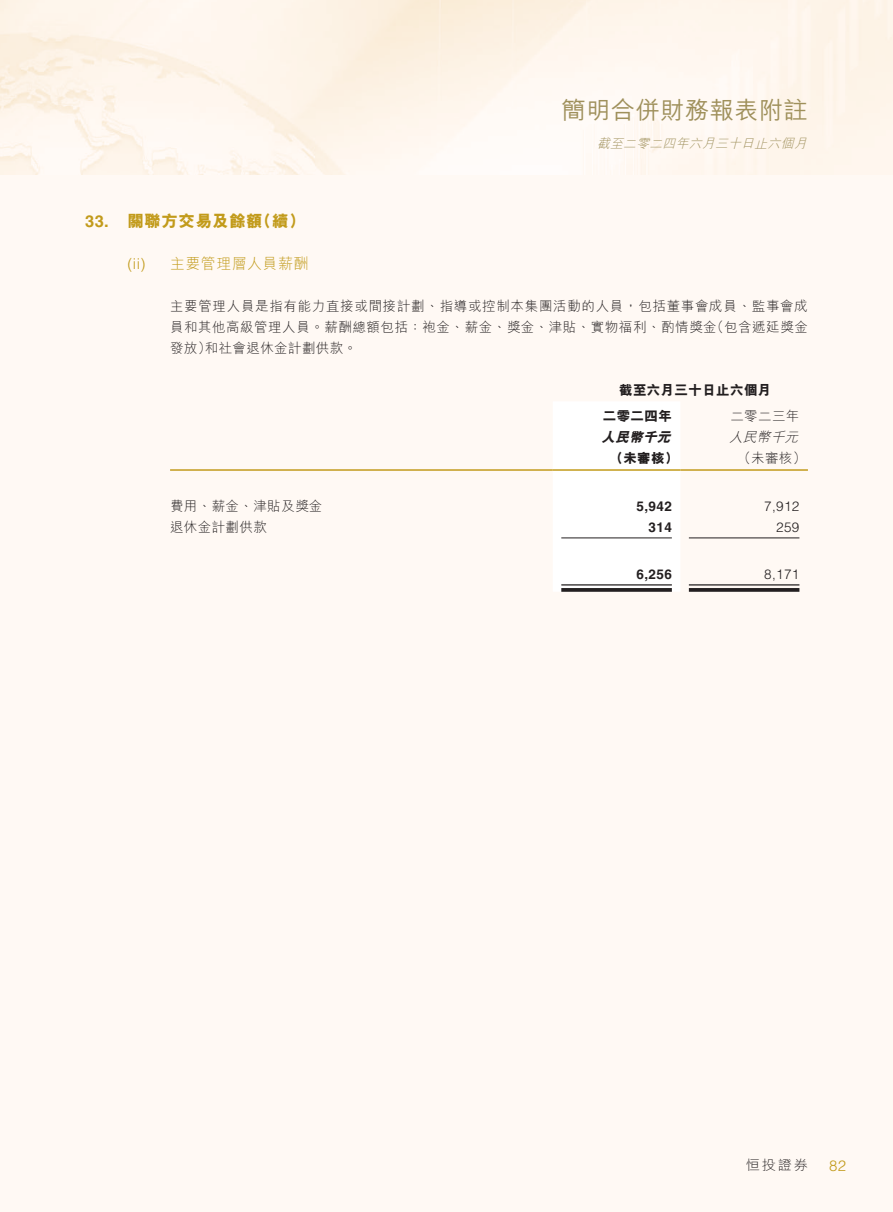
<style>
.page{position:relative;width:893px;height:1212px;background:#fff9f4}
.page>*{position:absolute;margin:0;border:0;box-sizing:border-box;transform-origin:0 0}
.t1{font:500 24px "M Hei HK";letter-spacing:.03em;color:#9f905b}
.t2{font:800 16.5px "M Hei HK";letter-spacing:.03em;color:#c29b1b}
.t3{font:700 16.5px "Helvetica LT Std";color:#c29b1b}
.t4{font:300 15px "M Hei HK";letter-spacing:.03em;color:#c29b1b}
.t5{font:300 15px "Helvetica LT Std";color:#c29b1b}
.t6{font:300 13.5px/21px "M Hei HK";letter-spacing:.04em;color:#231f20;text-align:right}
.t7{font:800 13.5px "M Hei HK";letter-spacing:.03em;color:#231f20}
.t8{font:300 13.5px "Helvetica LT Std";letter-spacing:.03em;color:#231f20}
.t9{font:700 13.5px "Helvetica LT Std";letter-spacing:.03em;color:#231f20}
.t10{font:italic 300 13.5px "M Hei HK";color:#231f20}
.t11{font:italic 800 13.5px "M Hei HK";color:#231f20}
.t12{font:300 13.5px "M Hei HK";letter-spacing:.04em;color:#231f20;scale:1.05 1}
.t13{font:italic 300 12.75px "M Hei HK";color:#9f905b}
</style>
<div class="page">
<div style="left:553px;top:402px;width:127px;height:189px;background:#fff"></div>
<hr style="left:170px;top:469px;width:383px;height:2px;background:#c29b1b">
<hr style="left:553px;top:469px;width:127px;height:2px;background:#c29b1b">
<hr style="left:680px;top:469px;width:128px;height:2px;background:#c29b1b">
<hr style="left:561px;top:537px;width:111px;height:1px;background:#231f20">
<hr style="left:689px;top:537px;width:110px;height:1px;background:#231f20">
<hr style="left:561px;top:584px;width:111px;height:1px;background:#231f20">
<svg style="left:561px;top:588px;width:111px;height:4px"></svg>
<hr style="left:689px;top:584px;width:110px;height:1px;background:#231f20">
<svg style="left:689px;top:588px;width:110px;height:4px"></svg>
<h1 class="t1" style="left:562px;top:93px;width:248px">簡明合併財務報表附註</h1>
<p class="t13" style="left:597px;top:137px;width:214px">截至二零二四年六月三十日止六個月</p>
<p class="t3" style="left:85px;top:211px;width:25px">33.</p>
<p class="t2" style="left:255px;top:213px;width:52px">（續(</p>
<p class="t2" style="left:128px;top:213px;width:137px">關聯方交易及餘額</p>
<p class="t5" style="left:128px;top:255px;width:19px">(ii)</p>
<p class="t4" style="left:170px;top:256px;width:140px">主要管理層人員薪酬</p>
<p class="t6" style="left:170px;top:296px;width:639px">主要管理人員是指有能力直接或間接計劃、指導或控制本集團活動的人員，包括董事會成員、監事會成（包含遞延獎金</p>
<p class="t6" style="left:205px;top:317px;width:513px;text-align:left;text-indent:-35px">員和其他高級管理人員。薪酬總額包括：袍金、薪金、獎金、津貼、實物福利、酌情獎金和社會退休金計劃供款。</p>
<p class="t6" style="left:170px;top:338px;width:43px">發放）</p>
<p class="t7" style="left:619px;top:384px;width:154px">截至六月三十日止六個月</p>
<p class="t6" style="left:730px;top:405px;width:71px">二零二三年</p>
<p class="t7" style="left:603px;top:409px;width:71px">二零二四年</p>
<p class="t6" style="left:170px;top:495px;width:154px">費用、薪金、津貼及獎金</p>
<p class="t6" style="left:170px;top:516px;width:98px">退休金計劃供款</p>
<p class="t11" style="left:601px;top:430px;width:74px">人民幣千元</p>
<p class="t10" style="left:729px;top:430px;width:74px">人民幣千元</p>
<p class="t7" style="left:610px;top:451px;width:70px">（未審核）</p>
<p class="t6" style="left:737px;top:447px;width:70px">（未審核(</p>
<p class="t9" style="left:637px;top:498px;width:37px">5,942</p>
<p class="t8" style="left:764px;top:498px;width:37px">7,912</p>
<p class="t9" style="left:649px;top:519px;width:25px">314</p>
<p class="t8" style="left:776px;top:519px;width:25px">259</p>
<p class="t9" style="left:637px;top:566px;width:37px">6,256</p>
<p class="t8" style="left:764px;top:565px;width:37px">8,171</p>
<p class="t12" style="left:746px;top:1158px;width:61px">恒投證券</p>
<p class="t5" style="left:829px;top:1156px;width:18px">82</p>
</div>
